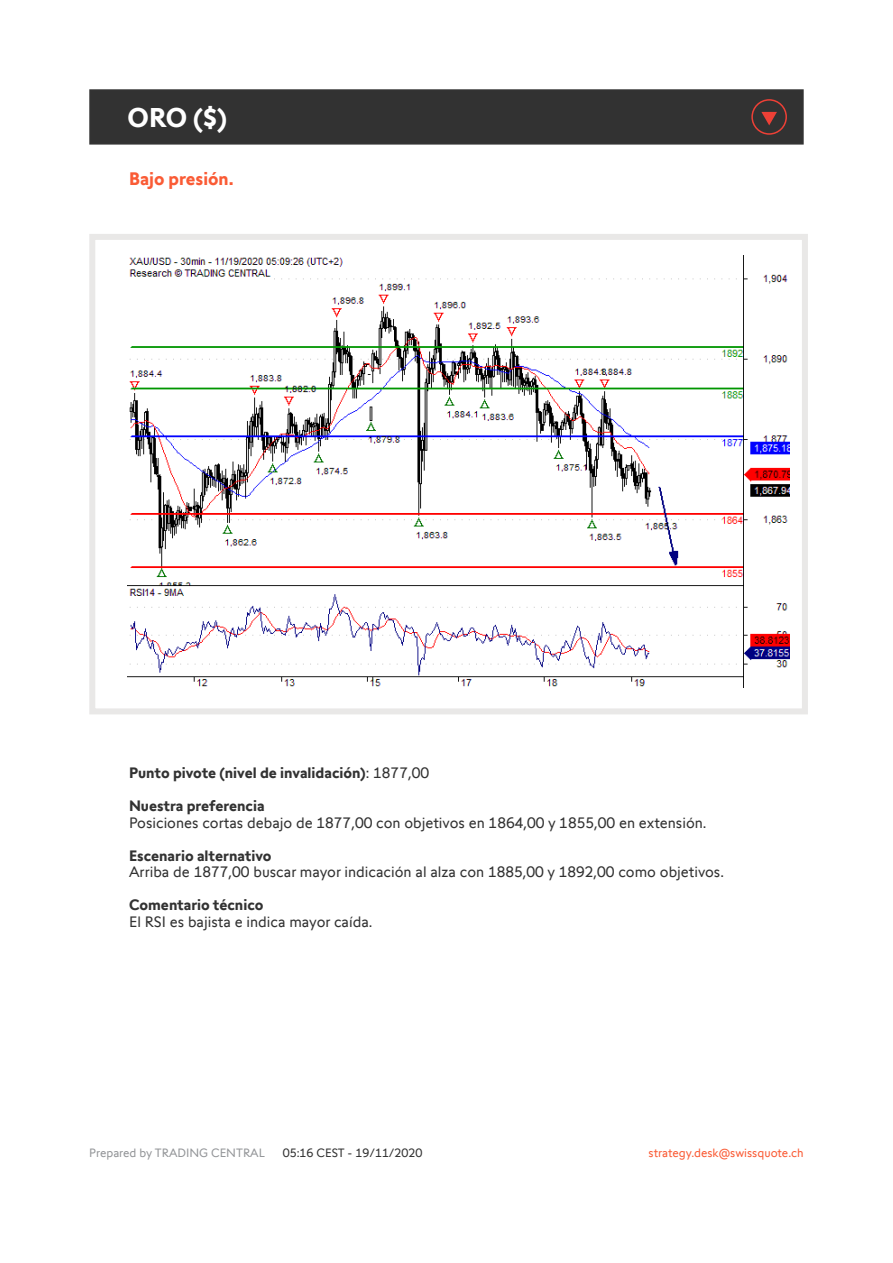
<style>
.page{position:relative;width:893px;height:1263px;background:#fff}
.page>*{position:absolute;margin:0;border:0;box-sizing:border-box;transform-origin:0 0}
.t1{font:700 27px "Swissquote CT";color:#fff}
.t2{font:700 18px "Swissquote CT";color:#fa5b35}
.t3{font:15px "Swissquote CT";color:#323232}
.t4{font:700 15px "Swissquote CT";color:#323232}
.t5{font:12px "Swissquote CT";color:#fa5b35}
.t6{font:12px "Swissquote CT";color:#939598}
.t7{font:12px "Swissquote CT";color:#323232}
.s1{font-weight:400}
</style>
<div class="page">
<div style="left:89px;top:234px;width:719px;height:480px;border:6px solid #e9e8e7"></div>
<div style="left:89px;top:89px;width:715px;height:56px;background:#323232;border:2px solid #323232"></div>
<img style="left:128px;top:255px;width:661px;height:432px">
<svg style="left:751px;top:99px;width:36px;height:36px"></svg>
<h1 class="t1" style="left:128px;top:101px;width:101px">ORO ($)</h1>
<p class="t2" style="left:129px;top:168px;width:106px">Bajo presión.</p>
<p class="t4" style="left:129px;top:764px;width:302px">Punto pivote (nivel de invalidación)<span class="s1">: 1877,00</span></p>
<p class="t4" style="left:129px;top:797px;width:137px">Nuestra preferencia</p>
<p class="t3" style="left:129px;top:814px;width:579px">Posiciones cortas debajo de 1877,00 con objetivos en 1864,00 y 1855,00 en extensión.</p>
<p class="t4" style="left:129px;top:846px;width:144px">Escenario alternativo</p>
<p class="t3" style="left:129px;top:863px;width:596px">Arriba de 1877,00 buscar mayor indicación al alza con 1885,00 y 1892,00 como objetivos.</p>
<p class="t4" style="left:129px;top:896px;width:136px">Comentario técnico</p>
<p class="t3" style="left:129px;top:913px;width:245px">El RSI es bajista e indica mayor caída.</p>
<p class="t6" style="left:89px;top:1145px;width:177px">Prepared by TRADING CENTRAL</p>
<p class="t7" style="left:283px;top:1145px;width:141px">05:16 CEST - 19/11/2020</p>
<p class="t5" style="left:649px;top:1145px;width:157px">strategy.desk@swissquote.ch</p>
</div>
